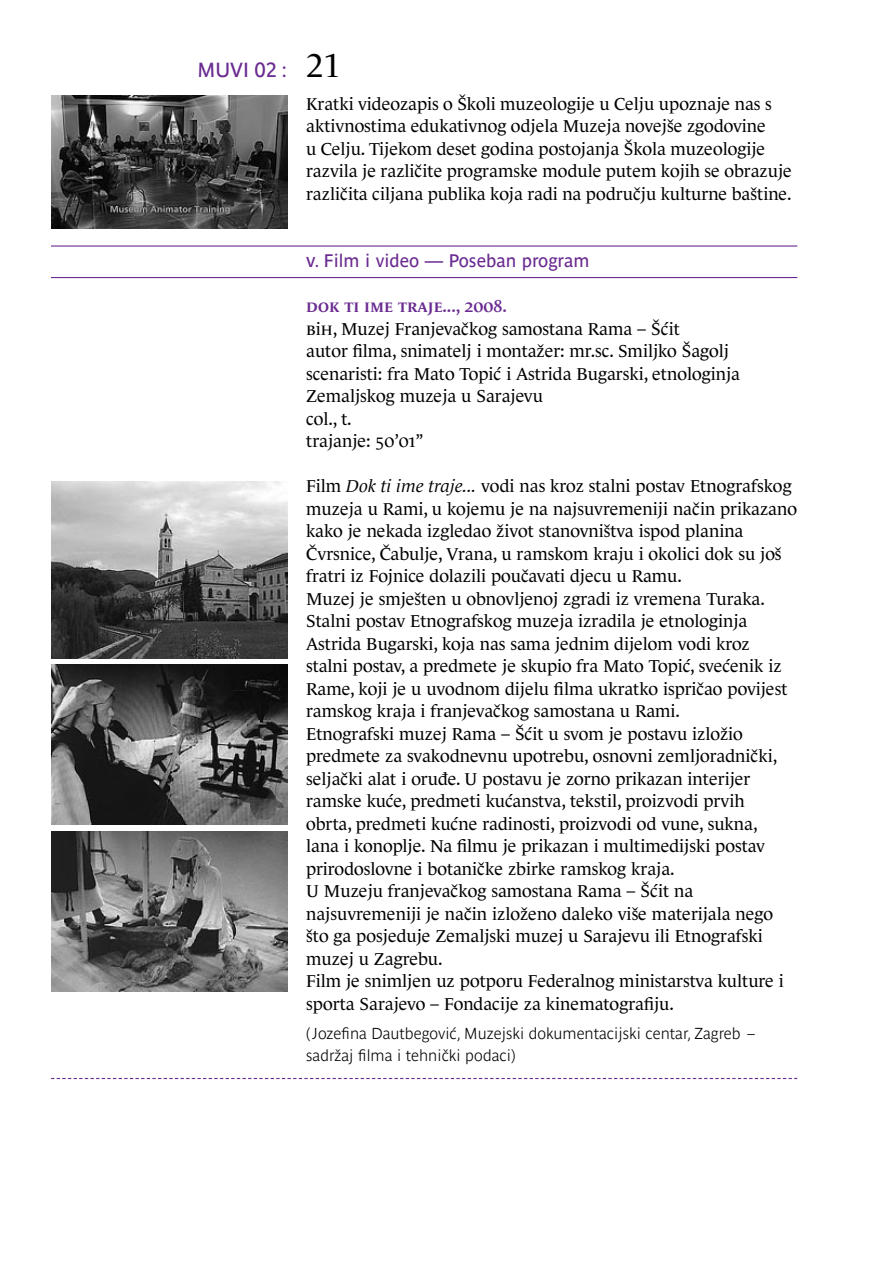
<style>
.page{position:relative;width:893px;height:1276px;background:#fff}
.page>*{position:absolute;margin:0;border:0;box-sizing:border-box;transform-origin:0 0}
.t1{font:20.25px "Parisine Ptf";color:#6a2c91}
.t2{font:18px "Parisine Ptf";color:#6a2c91}
.t3{font:17.55px/22.5px "Le Monde Journal Ptf";color:#000}
.t4{font:600 17.55px "Le Monde Journal Ptf";color:#6a2c91}
.t5{font:700 15.75px/22.5px "Parisine Ptf Cl";color:#000}
.s1{font-family:"Le Monde Journal Ptf";font-size:33.75px;color:#000}
.s2{font-style:italic}
</style>
<div class="page">
<hr style="left:51px;top:245px;width:746px;height:2px;background:#6a2c91">
<hr style="left:51px;top:277px;width:746px;height:1px;background:#6a2c91">
<svg style="left:51px;top:1078px;width:746px;height:1px"></svg>
<img style="left:51px;top:96px;width:236px;height:132px">
<img style="left:51px;top:481px;width:236px;height:177px">
<img style="left:51px;top:664px;width:236px;height:161px">
<img style="left:51px;top:831px;width:236px;height:160px">
<p class="t1" style="left:198px;top:54px;width:145px">MUVI 02 : <span class="s1">21</span></p>
<p class="t3" style="left:306px;top:90px;width:487px">Kratki videozapis o Školi muzeologije u Celju upoznaje nas s aktivnostima edukativnog odjela Muzeja novejše zgodovine<br>u Celju. Tijekom deset godina postojanja Škola muzeologije razvila je različite programske module putem kojih se obrazuje različita ciljana publika koja radi na području kulturne baštine.</p>
<p class="t2" style="left:306px;top:247px;width:285px">V. Film i video — Poseban program</p>
<p class="t4" style="left:306px;top:293px;width:69px">DOK TIIME</p>
<p class="t4" style="left:398px;top:293px;width:10px">TRAJE</p>
<p class="t4" style="left:442px;top:293px;width:66px">..., 2008.</p>
<p class="t3" style="left:306px;top:315px;width:435px">BiH, Muzej Franjevačkog samostana Rama – Šćit<br>autor filma, snimatelj i montažer: mr.sc. Smiljko Šagolj scenaristi: fra Mato Topić i Astrida Bugarski, etnologinja Zemaljskog muzeja u Sarajevu<br>col., t.<br>trajanje: 50’01”</p>
<p class="t3" style="left:306px;top:473px;width:492px">Film <span class="s2">Dok ti ime traje...</span> vodi nas kroz stalni postav Etnografskog muzeja u Rami, u kojemu je na najsuvremeniji način prikazano kako je nekada izgledao život stanovništva ispod planina Čvrsnice, Čabulje, Vrana, u ramskom kraju i okolici dok su još fratri iz Fojnice dolazili poučavati djecu u Ramu.<br>Muzej je smješten u obnovljenoj zgradi iz vremena Turaka.<br>Stalni postav Etnografskog muzeja izradila je etnologinja Astrida Bugarski, koja nas sama jednim dijelom vodi kroz<br>stalni postav, a predmete je skupio fra Mato Topić, svećenik iz Rame, koji je u uvodnom dijelu filma ukratko ispričao povijest ramskog kraja i franjevačkog samostana u Rami.<br>Etnografski muzej Rama – Šćit u svom je postavu izložio predmete za svakodnevnu upotrebu, osnovni zemljoradnički, seljački alat i oruđe. U postavu je zorno prikazan interijer ramske kuće, predmeti kućanstva, tekstil, proizvodi prvih<br>obrta, predmeti kućne radinosti, proizvodi od vune, sukna,<br>lana i konoplje. Na filmu je prikazan i multimedijski postav prirodoslovne i botaničke zbirke ramskog kraja.<br>U Muzeju franjevačkog samostana Rama – Šćit na najsuvremeniji je način izloženo daleko više materijala nego što ga posjeduje Zemaljski muzej u Sarajevu ili Etnografski muzej u Zagrebu.<br>Film je snimljen uz potporu Federalnog ministarstva kulture i sporta Sarajevo – Fondacije za kinematografiju.</p>
<p class="t5" style="left:306px;top:1020px;width:436px">(Jozefina Dautbegović, Muzejski dokumentacijski centar, Zagreb sadržaj filma i tehnički podaci)</p>
</div>
